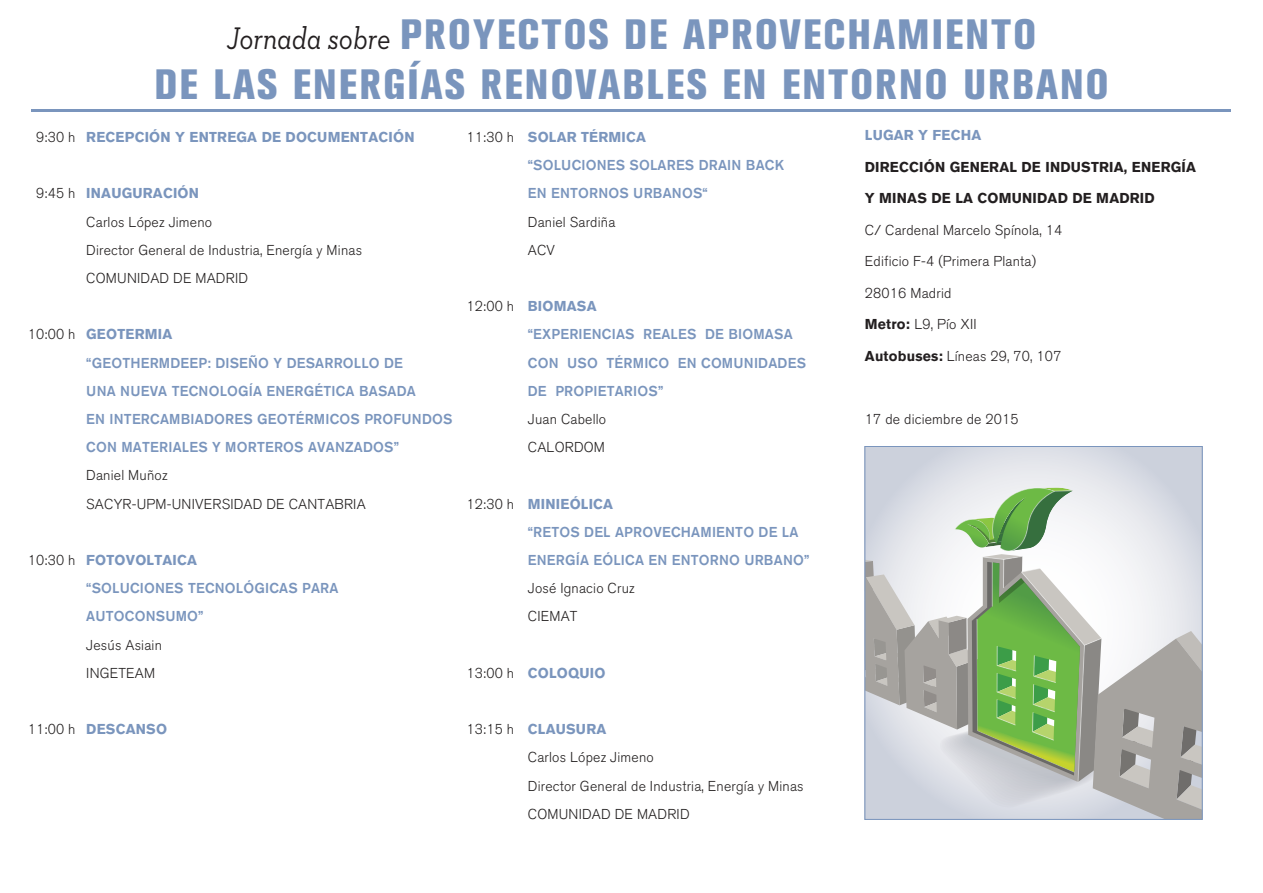
<style>
.page{position:relative;width:1263px;height:893px;background:#fff}
.page>*{position:absolute;margin:0;border:0;box-sizing:border-box;transform-origin:0 0}
.t1{font:800 condensed 42px/49.7px "Akzidenz Grotesk BQ";letter-spacing:.05em;color:#7a95bd;text-align:center}
.t2{font:500 14.25px/28.2px "Akzidenz Grotesk BQ";letter-spacing:.015em;color:#7a95bd}
.t3{font:300 14.25px/28.2px "Akzidenz Grotesk BQ";letter-spacing:.015em;color:#232020}
.t4{font:300 14.25px "Akzidenz Grotesk BQ";letter-spacing:.015em;color:#231f20}
.t5{font:700 14.25px "Akzidenz Grotesk BQ";letter-spacing:.015em;color:#231f20}
.t6{font:700 14.25px "Akzidenz Grotesk BQ";letter-spacing:.015em;color:#7a95bd}
.s1{font-family:"Neutraface Slab Text";font-weight:400;font-style:italic;font-stretch:normal;font-size:31.8px;color:#231f20}
.s2{font-weight:700}
.s3{font-weight:300;color:#232020}
.s4{font-weight:700;color:#7a95bd}
</style>
<div class="page">
<hr style="left:31px;top:109px;width:1199px;height:2px;background:#7a95bd">
<svg style="left:866px;top:448px;width:334px;height:40px;background:#d8dbe4"></svg>
<svg style="left:866px;top:488px;width:334px;height:330px"></svg>
<div style="left:864px;top:446px;width:338px;height:374px;border:1px solid #7a95bd"></div>
<p class="t3" style="left:36px;top:123px;width:41px">9:30 h</p>
<p class="t3" style="left:36px;top:180px;width:41px">9:45 h</p>
<p class="t3" style="left:28px;top:321px;width:49px">10:00 h</p>
<p class="t3" style="left:28px;top:546px;width:49px">10:30 h</p>
<p class="t1" style="left:155px;top:10px;width:955px"><span class="s1">Jornada sobre</span> PROYECTOS DE APROVECHAMIENTO<br>DE LAS ENERGÍAS RENOVABLES EN ENTORNO URBANO</p>
<p class="t6" style="left:865px;top:127px;width:118px">LUGAR Y FECHA</p>
<p class="t5" style="left:865px;top:159px;width:333px">DIRECCIÓN GENERAL DE INDUSTRIA, ENERGÍA</p>
<p class="t5" style="left:865px;top:190px;width:291px">Y MINAS DE LA COMUNIDAD DE MADRID</p>
<p class="t4" style="left:865px;top:222px;width:199px">C/ Cardenal Marcelo Spínola, 14</p>
<p class="t4" style="left:865px;top:253px;width:173px">Edificio F-4 (Primera Planta)</p>
<p class="t4" style="left:865px;top:285px;width:88px">28016 Madrid</p>
<p class="t4" style="left:865px;top:316px;width:113px"><span class="s2">Metro:</span> L9, Pío XII</p>
<p class="t4" style="left:865px;top:348px;width:198px"><span class="s2">Autobuses:</span> Líneas 29, 70, 107</p>
<p class="t6" style="left:86px;top:129px;width:330px">RECEPCIÓN Y ENTREGA DE DOCUMENTACIÓN</p>
<p class="t2" style="left:528px;top:123px;width:258px"><span class="s2">SOLAR TÉRMICA<br></span>“SOLUCIONES SOLARES DRAIN BACK<br>EN ENTORNOS URBANOS“<br><span class="s3">Daniel Sardiña<br>ACV</span></p>
<p class="t3" style="left:466px;top:123px;width:49px">11:30 h</p>
<p class="t3" style="left:86px;top:180px;width:277px"><span class="s4">INAUGURACIÓN<br></span>Carlos López Jimeno<br>Director General de Industria, Energía y Minas<br>COMUNIDAD DE MADRID</p>
<p class="t2" style="left:528px;top:292px;width:280px"><span class="s2">BIOMASA<br></span>“EXPERIENCIAS REALES DE BIOMASA<br>CON USO TÉRMICO EN COMUNIDADES<br>DE PROPIETARIOS”<br><span class="s3">Juan Cabello<br>CALORDOM</span></p>
<p class="t3" style="left:466px;top:292px;width:49px">12:00 h</p>
<p class="t2" style="left:86px;top:320px;width:368px"><span class="s2">GEOTERMIA<br></span>“GEOTHERMDEEP: DISEÑO Y DESARROLLO DE<br>UNA NUEVA TECNOLOGÍA ENERGÉTICA BASADA<br>EN INTERCAMBIADORES GEOTÉRMICOS PROFUNDOS<br>CON MATERIALES Y MORTEROS AVANZADOS”<br><span class="s3">Daniel Muñoz<br>SACYR-UPM-UNIVERSIDAD DE CANTABRIA</span></p>
<p class="t4" style="left:865px;top:411px;width:155px">17 de diciembre de 2015</p>
<p class="t2" style="left:528px;top:489px;width:283px"><span class="s2">MINIEÓLICA<br></span>“RETOS DEL APROVECHAMIENTO DE LA<br>ENERGÍA EÓLICA EN ENTORNO URBANO”<br><span class="s3">José Ignacio Cruz<br>CIEMAT</span></p>
<p class="t3" style="left:466px;top:490px;width:49px">12:30 h</p>
<p class="t2" style="left:86px;top:546px;width:254px"><span class="s2">FOTOVOLTAICA<br></span>“SOLUCIONES TECNOLÓGICAS PARA<br>AUTOCONSUMO”<br><span class="s3">Jesús Asiain<br>INGETEAM</span></p>
<p class="t6" style="left:528px;top:665px;width:79px">COLOQUIO</p>
<p class="t3" style="left:466px;top:659px;width:49px">13:00 h</p>
<p class="t3" style="left:28px;top:715px;width:49px">11:00 h</p>
<p class="t6" style="left:86px;top:721px;width:82px">DESCANSO</p>
<p class="t3" style="left:466px;top:715px;width:49px">13:15 h</p>
<p class="t3" style="left:528px;top:715px;width:277px"><span class="s4">CLAUSURA<br></span>Carlos López Jimeno<br>Director General de Industria, Energía y Minas<br>COMUNIDAD DE MADRID</p>
</div>
